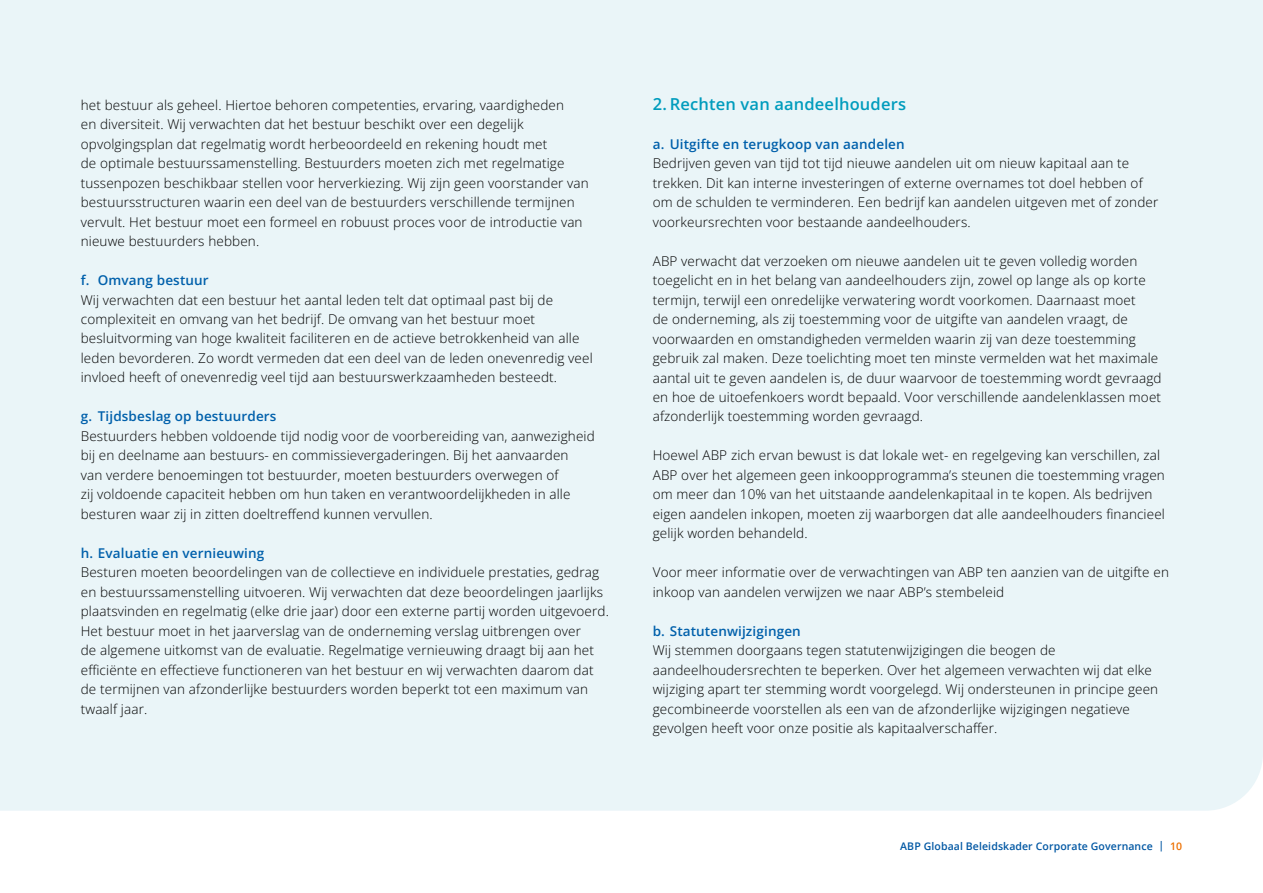
<style>
.page{position:relative;width:1263px;height:893px;background:#fff}
.page>*{position:absolute;margin:0;border:0;box-sizing:border-box;transform-origin:0 0}
.t1{font:600 16.5px "Open Sans";letter-spacing:.01em;color:#009cbd}
.t2{font:300 13.5px/19.5px "Open Sans";letter-spacing:.01em;color:#000}
.t3{font:600 13.5px "Open Sans";letter-spacing:.01em;color:#0060ab}
.t4{font:600 10.5px "Open Sans";letter-spacing:.01em;color:#0057a3}
.s1{color:#ed7102}
</style>
<div class="page">
<div style="left:0;top:0;width:1263px;height:811px;background:#eaf5f8"></div>
<p class="t2" style="left:81px;top:95px;width:510px">het bestuur als geheel. Hiertoe behoren competenties, ervaring, vaardigheden<br>en diversiteit. Wij verwachten dat het bestuur beschikt over een degelijk opvolgingsplan dat regelmatig wordt herbeoordeeld en rekening houdt met<br>de optimale bestuurssamenstelling. Bestuurders moeten zich met regelmatige tussenpozen beschikbaar stellen voor herverkiezing. Wij zijn geen voorstander van bestuursstructuren waarin een deel van de bestuurders verschillende termijnen vervult. Het bestuur moet een formeel en robuust proces voor de introductie van nieuwe bestuurders hebben.</p>
<p class="t3" style="left:81px;top:271px;width:129px">f. Omvang bestuur</p>
<p class="t2" style="left:81px;top:289px;width:513px">Wij verwachten dat een bestuur het aantal leden telt dat optimaal past bij de complexiteit en omvang van het bedrijf. De omvang van het bestuur moet besluitvorming van hoge kwaliteit faciliteren en de actieve betrokkenheid van alle leden bevorderen. Zo wordt vermeden dat een deel van de leden onevenredig veel invloed heeft of onevenredig veel tijd aan bestuurswerkzaamheden besteedt.</p>
<p class="t3" style="left:81px;top:407px;width:197px">g. Tijdsbeslag op bestuurders</p>
<p class="t2" style="left:81px;top:426px;width:515px">Bestuurders hebben voldoende tijd nodig voor de voorbereiding van, aanwezigheid bij en deelname aan bestuurs- en commissievergaderingen. Bij het aanvaarden<br>van verdere benoemingen tot bestuurder, moeten bestuurders overwegen of<br>zij voldoende capaciteit hebben om hun taken en verantwoordelijkheden in alle besturen waar zij in zitten doeltreffend kunnen vervullen.</p>
<p class="t3" style="left:81px;top:544px;width:185px">h. Evaluatie en vernieuwing</p>
<p class="t2" style="left:81px;top:562px;width:530px">Besturen moeten beoordelingen van de collectieve en individuele prestaties, gedrag en bestuurssamenstelling uitvoeren. Wij verwachten dat deze beoordelingen jaarlijks plaatsvinden en regelmatig (elke drie jaar) door een externe partij worden uitgevoerd.<br>Het bestuur moet in het jaarverslag van de onderneming verslag uitbrengen over<br>de algemene uitkomst van de evaluatie. Regelmatige vernieuwing draagt bij aan het efficiënte en effectieve functioneren van het bestuur en wij verwachten daarom dat de termijnen van afzonderlijke bestuurders worden beperkt tot een maximum van twaalf jaar.</p>
<p class="t1" style="left:653px;top:92px;width:255px">2. Rechten van aandeelhouders</p>
<p class="t3" style="left:653px;top:134px;width:253px">a. Uitgifte en terugkoop van aandelen</p>
<p class="t2" style="left:653px;top:153px;width:507px">Bedrijven geven van tijd tot tijd nieuwe aandelen uit om nieuw kapitaal aan te trekken. Dit kan interne investeringen of externe overnames tot doel hebben of om de schulden te verminderen. Een bedrijf kan aandelen uitgeven met of zonder voorkeursrechten voor bestaande aandeelhouders.</p>
<p class="t2" style="left:653px;top:250px;width:510px">ABP verwacht dat verzoeken om nieuwe aandelen uit te geven volledig worden toegelicht en in het belang van aandeelhouders zijn, zowel op lange als op korte termijn, terwijl een onredelijke verwatering wordt voorkomen. Daarnaast moet<br>de onderneming, als zij toestemming voor de uitgifte van aandelen vraagt, de voorwaarden en omstandigheden vermelden waarin zij van deze toestemming gebruik zal maken. Deze toelichting moet ten minste vermelden wat het maximale aantal uit te geven aandelen is, de duur waarvoor de toestemming wordt gevraagd en hoe de uitoefenkoers wordt bepaald. Voor verschillende aandelenklassen moet afzonderlijk toestemming worden gevraagd.</p>
<p class="t2" style="left:653px;top:445px;width:514px">Hoewel ABP zich ervan bewust is dat lokale wet- en regelgeving kan verschillen, zal ABP over het algemeen geen inkoopprogramma’s steunen die toestemming vragen om meer dan 10% van het uitstaande aandelenkapitaal in te kopen. Als bedrijven eigen aandelen inkopen, moeten zij waarborgen dat alle aandeelhouders financieel gelijk worden behandeld.</p>
<p class="t2" style="left:653px;top:562px;width:518px">Voor meer informatie over de verwachtingen van ABP ten aanzien van de uitgifte en inkoop van aandelen verwijzen we naar ABP’s stembeleid</p>
<p class="t3" style="left:653px;top:622px;width:150px">b. Statutenwijzigingen</p>
<p class="t2" style="left:653px;top:640px;width:507px">Wij stemmen doorgaans tegen statutenwijzigingen die beogen de aandeelhoudersrechten te beperken. Over het algemeen verwachten wij dat elke wijziging apart ter stemming wordt voorgelegd. Wij ondersteunen in principe geen gecombineerde voorstellen als een van de afzonderlijke wijzigingen negatieve gevolgen heeft voor onze positie als kapitaalverschaffer.</p>
<p class="t4" style="left:900px;top:839px;width:283px">ABP Globaal Beleidskader Corporate Governance | <span class="s1">10</span></p>
</div>
